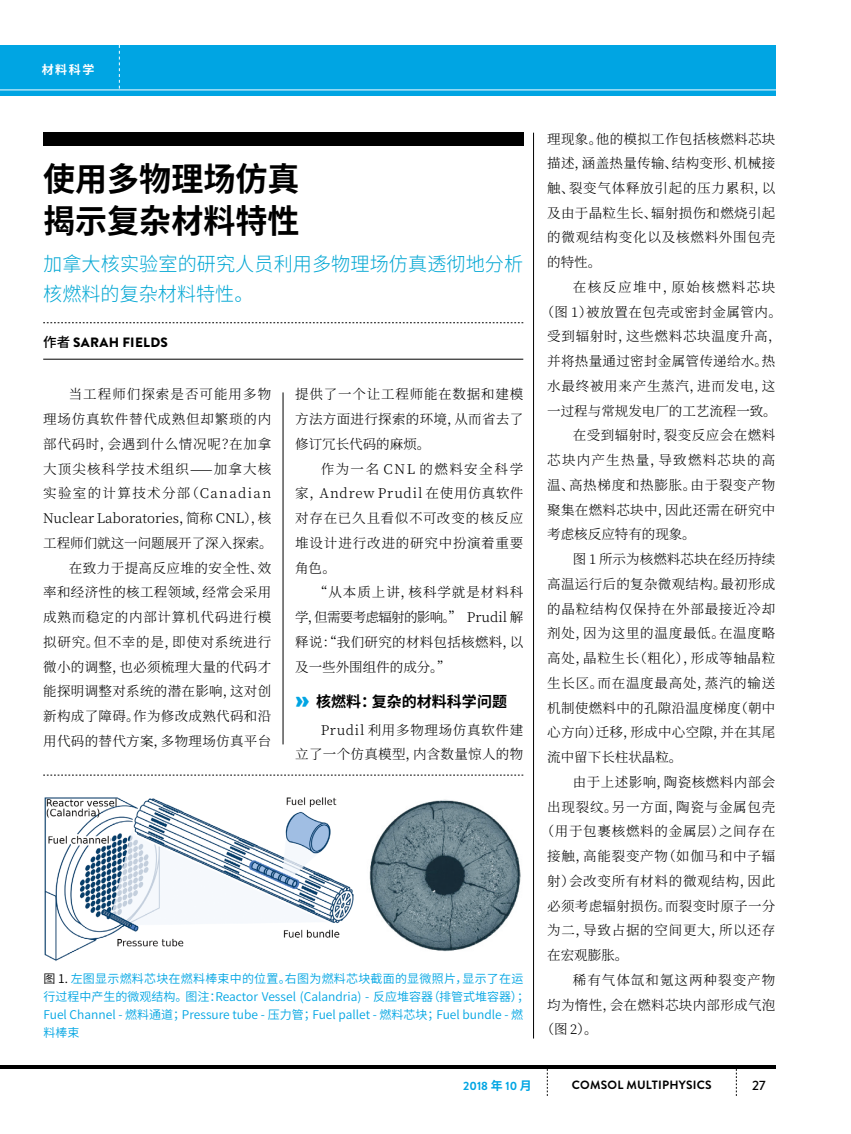
<style>
.page{position:relative;width:851px;height:1134px;background:#fff}
.page>*{position:absolute;margin:0;border:0;box-sizing:border-box;transform-origin:0 0}
.t1{font:700 33px/42px "Source Han Sans CN";color:#000}
.t2{font:300 19.5px/30px "Source Han Sans CN";letter-spacing:.005em;color:#00a6d3}
.t3{font:700 15px "Source Han Sans CN";color:#000}
.t4{font:300 13.5px/24.8px "Source Han Serif SC";letter-spacing:.04em;color:#000;text-align:justify}
.t5{font:300 13.5px "Source Han Serif SC";color:#000}
.t6{font:300 13.5px "Source Han Serif SC";letter-spacing:.02em;color:#000}
.t7{font:300 13.5px "Source Han Serif SC";letter-spacing:.09em;color:#000}
.t8{font:300 13.5px "Source Han Serif SC";letter-spacing:.06em;color:#000}
.t9{font:300 13.5px "Source Han Serif SC";letter-spacing:.005em;color:#000}
.t10{font:300 13.5px "Source Han Serif SC";letter-spacing:.115em;color:#000}
.t11{font:300 13.5px "Source Han Serif SC";letter-spacing:.075em;color:#000}
.t12{font:900 13.5px "Brandon Grotesque";letter-spacing:.02em;color:#000}
.t13{font:500 13.5px "Brandon Grotesque";color:#000}
.t14{font:12px/18px "Source Han Sans CN";color:#00a5e3}
.t15{font:700 12px "Brandon Grotesque";letter-spacing:.02em;color:#000}
.t16{font:700 12px "Brandon Grotesque";color:#00a5e3}
.t17{font:700 12px "Source Han Sans CN";color:#fff}
.s1{font-family:"Source Han Sans CN";font-weight:500}
.s2{font-family:"Brandon Grotesque";font-weight:900;font-size:28.5px;color:#00a5e3}
.s3{color:#000}
.s4{font-family:"Source Han Sans CN"}
</style>
<div class="page">
<div style="left:0;top:45px;width:775px;height:51px;background:#00a5e3"></div>
<hr style="left:0;top:90px;width:785px;height:1px;background:#fff">
<svg style="left:736px;top:1069px;width:1px;height:27px"></svg>
<svg style="left:547px;top:1069px;width:1px;height:27px"></svg>
<hr style="left:0;top:1065px;width:775px;height:4px;background:#000">
<div style="left:43px;top:133px;width:480px;height:13px;background:#000"></div>
<svg style="left:43px;top:322px;width:480px;height:1px"></svg>
<hr style="left:43px;top:359px;width:480px;height:1px;background:#000">
<img style="left:44px;top:797px;width:310px;height:164px">
<img style="left:369px;top:799px;width:152px;height:153px">
<hr style="left:533px;top:133px;width:1px;height:906px;background:#000">
<hr style="left:283px;top:392px;width:1px;height:352px;background:#000">
<svg style="left:119px;top:45px;width:1px;height:44px"></svg>
<svg style="left:43px;top:775px;width:480px;height:1px"></svg>
<p class="t17" style="left:42px;top:63px;width:54px">材料科学</p>
<h1 class="t1" style="left:43px;top:159px;width:258px">使用多物理场仿真揭示复杂材料特性</h1>
<h2 class="t2" style="left:43px;top:249px;width:481px">加拿大核实验室的研究人员利用多物理场仿真透彻地分析核燃料的复杂材料特性。</h2>
<p class="t12" style="left:43px;top:333px;width:126px"><span class="s1">作者</span> SARAH FIELDS</p>
<p class="t4" style="left:43px;top:382px;width:231px;text-align:right">当工程师们探索是否可能用多物<br>理场仿真软件替代成熟但却繁琐的内部代码时，会遇到什么情况呢？在加拿大顶尖核科学技术组织——加拿大核实验室的计算技术分部（Canadian<br>Nuclear Laboratories，简称 CNL），核工程师们就这一问题展开了深入探索。在致力于提高反应堆的安全性、效<br>率和经济性的核工程领域，经常会采用成熟而稳定的内部计算机代码进行模拟研究。但不幸的是，即使对系统进行微小的调整，也必须梳理大量的代码才能探明调整对系统的潜在影响，这对创新构成了障碍。作为修改成熟代码和沿用代码的替代方案，多物理场仿真平台</p>
<p class="t4" style="left:295px;top:382px;width:229px">提供了一个让工程师能在数据和建模方法方面进行探索的环境，从而省去了修订冗长代码的麻烦。</p>
<p class="t4" style="left:295px;top:457px;width:229px;text-indent:26px">作为一名 CNL 的燃料安全科学家，Andrew Prudil 在使用仿真软件对存在已久且看似不可改变的核反应堆设计进行改进的研究中扮演着重要角色。</p>
<p class="t4" style="left:295px;top:580px;width:229px;text-indent:19px">“从本质上讲，核科学就是材料科学，但需要考虑辐射的影响。” Prudil 解释说：“我们研究的材料包括核燃料，以及一些外围组件的成分。”</p>
<p class="t3" style="left:295px;top:693px;width:213px"><span class="s2">»</span> 核燃料：复杂的材料科学问题</p>
<p class="t4" style="left:295px;top:718px;width:229px;text-align:right">Prudil 利用多物理场仿真软件建<br>立了一个仿真模型，内含数量惊人的物</p>
<p class="t14" style="left:43px;top:970px;width:487px"><span class="s3">图 1.</span> 左图显示燃料芯块在燃料棒束中的位置。右图为燃料芯块截面的显微照片，显示了在运行过程中产生的微观结构。图注：Reactor Vessel (Calandria) - 反应堆容器（排管式堆容器）；Fuel Channel - 燃料通道；Pressure tube - 压力管；Fuel pallet - 燃料芯块；Fuel bundle - 燃料棒束</p>
<p class="t4" style="left:547px;top:126px;width:229px">理现象。他的模拟工作包括核燃料芯块描述，涵盖热量传输、结构变形、机械接触、裂变气体释放引起的压力累积，以及由于晶粒生长、辐射损伤和燃烧引起的微观结构变化以及核燃料外围包壳的特性。</p>
<p class="t10" style="left:573px;top:279px;width:204px">在核反应堆中，原始核燃料芯块</p>
<p class="t4" style="left:541px;top:300px;width:242px">（图 1）被放置在包壳或密封金属管内。</p>
<p class="t4" style="left:547px;top:324px;width:236px">受到辐射时，这些燃料芯块温度升高，</p>
<p class="t4" style="left:547px;top:349px;width:229px">并将热量通过密封金属管传递给水。热</p>
<p class="t4" style="left:547px;top:374px;width:229px">水最终被用来产生蒸汽，进而发电，这</p>
<p class="t5" style="left:547px;top:403px;width:231px">一过程与常规发电厂的工艺流程一致。</p>
<p class="t4" style="left:573px;top:423px;width:204px">在受到辐射时，裂变反应会在燃料</p>
<p class="t7" style="left:547px;top:453px;width:229px">芯块内产生热量，导致燃料芯块的高</p>
<p class="t4" style="left:547px;top:473px;width:229px">温、高热梯度和热膨胀。由于裂变产物</p>
<p class="t4" style="left:547px;top:498px;width:229px">聚集在燃料芯块中，因此还需在研究中</p>
<p class="t5" style="left:547px;top:527px;width:150px">考虑核反应特有的现象。</p>
<p class="t9" style="left:573px;top:552px;width:204px">图 1 所示为核燃料芯块在经历持续</p>
<p class="t4" style="left:547px;top:572px;width:229px">高温运行后的复杂微观结构。最初形成</p>
<p class="t8" style="left:547px;top:601px;width:229px">的晶粒结构仅保持在外部最接近冷却</p>
<p class="t4" style="left:547px;top:621px;width:229px">剂处，因为这里的温度最低。在温度略</p>
<p class="t4" style="left:547px;top:646px;width:229px">高处，晶粒生长（粗化），形成等轴晶粒</p>
<p class="t4" style="left:547px;top:671px;width:229px">生长区。而在温度最高处，蒸汽的输送</p>
<p class="t4" style="left:547px;top:696px;width:229px">机制使燃料中的孔隙沿温度梯度（朝中</p>
<p class="t6" style="left:547px;top:725px;width:229px">心方向）迁移，形成中心空隙，并在其尾</p>
<p class="t5" style="left:547px;top:750px;width:136px">流中留下长柱状晶粒。</p>
<p class="t4" style="left:573px;top:770px;width:204px">由于上述影响，陶瓷核燃料内部会</p>
<p class="t4" style="left:547px;top:795px;width:229px">出现裂纹。另一方面，陶瓷与金属包壳</p>
<p class="t4" style="left:541px;top:819px;width:236px">（用于包裹核燃料的金属层）之间存在</p>
<p class="t4" style="left:547px;top:844px;width:229px">接触，高能裂变产物（如伽马和中子辐</p>
<p class="t4" style="left:547px;top:869px;width:229px">射）会改变所有材料的微观结构，因此</p>
<p class="t4" style="left:547px;top:894px;width:229px">必须考虑辐射损伤。而裂变时原子一分</p>
<p class="t4" style="left:547px;top:918px;width:229px">为二，导致占据的空间更大，所以还存</p>
<p class="t4" style="left:547px;top:943px;width:82px">在宏观膨胀。</p>
<p class="t11" style="left:573px;top:972px;width:204px">稀有气体氙和氪这两种裂变产物</p>
<p class="t4" style="left:547px;top:993px;width:229px">均为惰性，会在燃料芯块内部形成气泡</p>
<p class="t4" style="left:541px;top:1017px;width:58px">（图 2）。</p>
<p class="t16" style="left:463px;top:1078px;width:70px">2018 <span class="s4">年</span> 10 <span class="s4">月</span></p>
<p class="t15" style="left:571px;top:1077px;width:133px">COMSOL MULTIPHYSICS</p>
<p class="t13" style="left:752px;top:1076px;width:15px">27</p>
</div>
